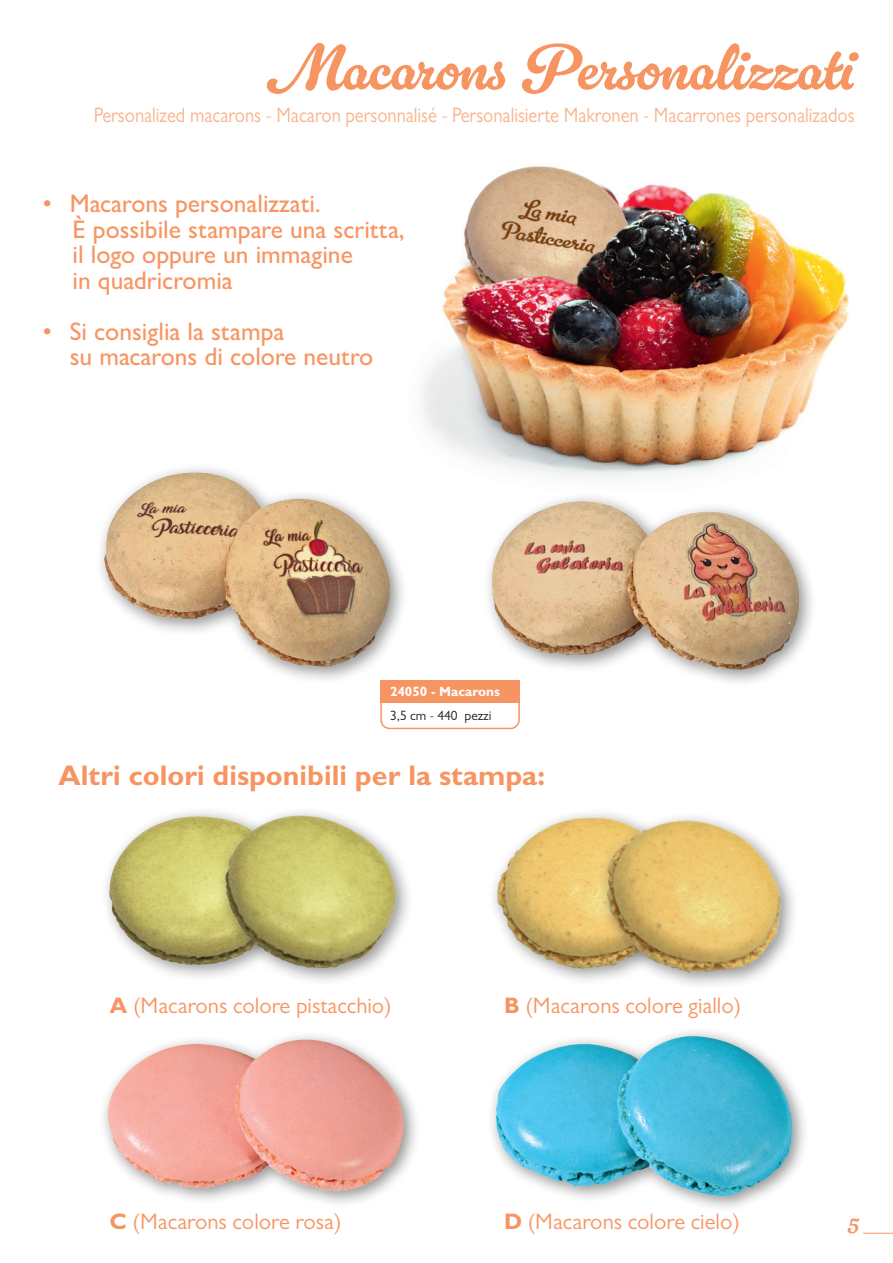
<style>
.page{position:relative;width:893px;height:1263px;background:#fff}
.page>*{position:absolute;margin:0;border:0;box-sizing:border-box;transform-origin:0 0}
.t1{font:64.5px "Gelato Luxe";color:#f79562}
.t2{font:700 28.5px "Gill Sans";color:#f79562}
.t3{font:500 25.5px/25.5px "Gill Sans";color:#f79562}
.t4{font:22.5px "Gill Sans";color:#f79562}
.t5{font:21px "Gill Sans";color:#f9b389;scale:.88 1}
.t6{font:21px "Gelato Luxe";color:#f79562}
.Titoletto_bianco{font:700 13.5px "Gill Sans";color:#fff}
.t7{font:13.5px "Gill Sans";color:#231f20}
.s1{font-weight:700}
</style>
<div class="page">
<img style="left:422px;top:166px;width:427px;height:312px">
<hr style="left:863px;top:1233px;width:30px;height:1px;background:#f79562">
<div style="left:482px;top:491px;width:336px;height:197px;background:#231f20;opacity:.5"></div>
<img style="left:492px;top:501px;width:231px;height:168px">
<div style="left:95px;top:463px;width:313px;height:222px;background:#231f20;opacity:.5"></div>
<img style="left:104px;top:476px;width:212px;height:190px">
<img style="left:106px;top:815px;width:69px;height:159px">
<img style="left:175px;top:811px;width:234px;height:170px">
<img style="left:493px;top:817px;width:72px;height:160px">
<img style="left:565px;top:813px;width:229px;height:172px">
<div style="left:486px;top:1027px;width:324px;height:186px;background:#231f20;opacity:.5"></div>
<img style="left:495px;top:1036px;width:297px;height:160px">
<div style="left:99px;top:1030px;width:322px;height:179px;background:#231f20;opacity:.5"></div>
<img style="left:108px;top:1039px;width:295px;height:152px">
<div style="left:380px;top:687px;width:140px;height:42px;border:2px solid #f79562;border-radius:9px"></div>
<div style="left:380px;top:680px;width:140px;height:23px;background:#f79562"></div>
<p class="t1" style="left:268px;top:30px;width:588px">Macarons Personalizzati</p>
<p class="t5" style="left:94px;top:103px;width:866px">Personalized macarons - Macaron personnalisé - Personalisierte Makronen - Macarrones personalizados</p>
<p class="t3" style="left:43px;top:190px;width:279px">• Macarons personalizzati.</p>
<p class="t3" style="left:73px;top:216px;width:334px">È possibile stampare una scritta,</p>
<p class="t3" style="left:73px;top:241px;width:282px">il logo oppure un immagine</p>
<p class="t3" style="left:73px;top:267px;width:162px">in quadricromia</p>
<p class="t3" style="left:70px;top:318px;width:305px;text-indent:-27px">• Si consiglia la stampa<br>su macarons di colore neutro</p>
<p class="Titoletto_bianco" style="left:390px;top:683px;width:111px">24050 - Macarons</p>
<p class="t7" style="left:390px;top:708px;width:103px">3,5 cm - 440 pezzi</p>
<p class="t2" style="left:58px;top:758px;width:488px">Altri colori disponibili per la stampa:</p>
<p class="t4" style="left:110px;top:992px;width:283px"><span class="s1">A</span> (Macarons colore pistacchio)</p>
<p class="t4" style="left:110px;top:1208px;width:233px"><span class="s1">C</span> (Macarons colore rosa)</p>
<p class="t4" style="left:504px;top:992px;width:239px"><span class="s1">B</span> (Macarons colore giallo)</p>
<p class="t4" style="left:504px;top:1208px;width:237px"><span class="s1">D</span> (Macarons colore cielo)</p>
<p class="t6" style="left:848px;top:1213px;width:13px">5</p>
</div>
